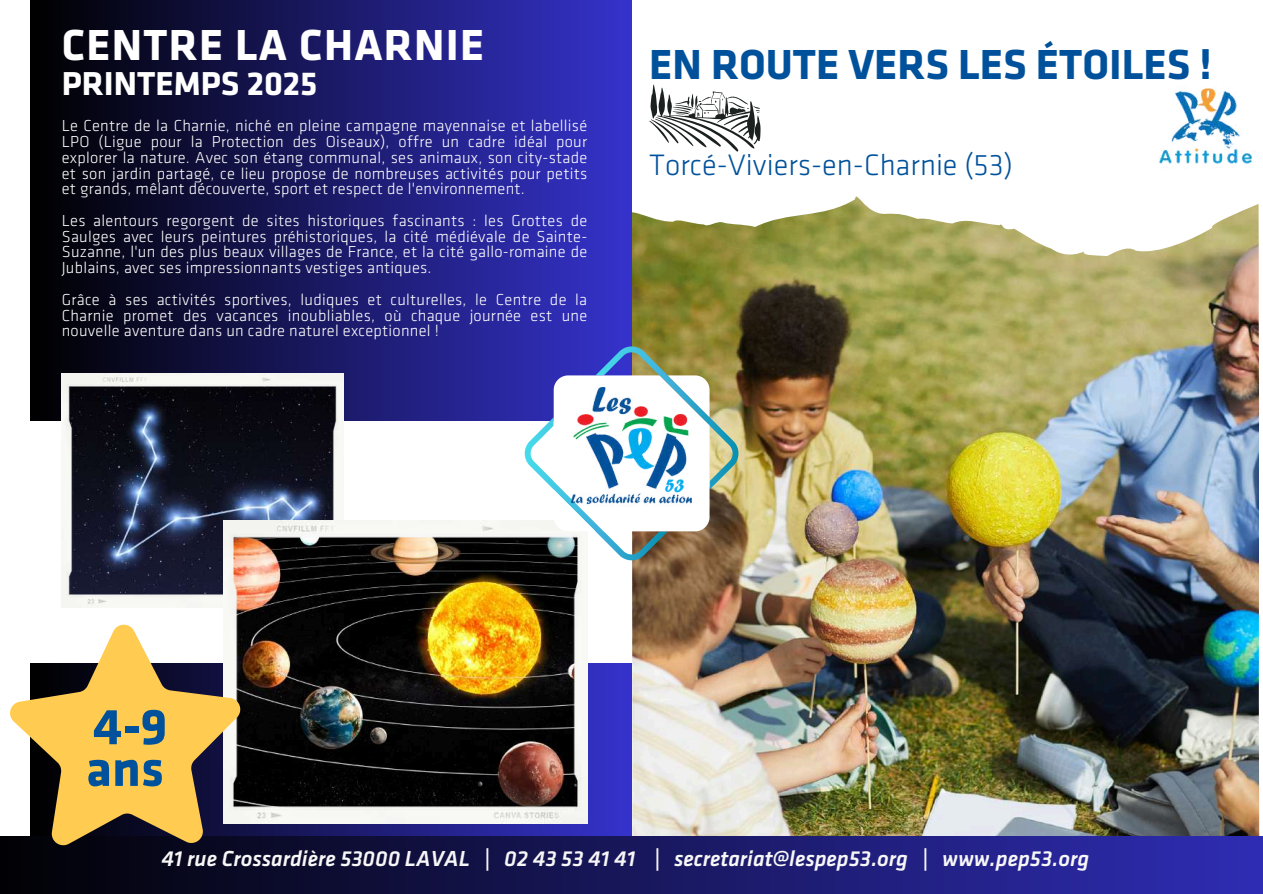
<style>
.page{position:relative;width:1263px;height:894px;background:#fff}
.page>*{position:absolute;margin:0;border:0;box-sizing:border-box;transform-origin:0 0}
.t1{font:700 52.5px/41.7px "Klavika";color:#00519b}
.t2{font:700 45px "Klavika";letter-spacing:.03em;color:#fff}
.t3{font:700 43.5px "Klavika";color:#00519b}
.t4{font:700 34.35px "Klavika";color:#fff}
.t5{font:300 30.6px "Klavika";color:#00519b}
.t6{font:italic 500 22.5px "Klavika";color:#f7f7f7}
.t7{font:300 16.5px/15.8px "Klavika";letter-spacing:.015em;color:#fff;text-align:justify}
</style>
<div class="page">
<img style="left:631px;top:196px;width:628px;height:640px">
<svg style="left:240px;top:663px;width:391px;height:173px;background:#3a38b1"></svg>
<div style="left:31px;top:0;width:600px;height:420px;background:linear-gradient(to right,#000,#3432cb)"></div>
<img style="left:62px;top:373px;width:282px;height:234px">
<img style="left:223px;top:520px;width:364px;height:302px">
<img style="left:1159px;top:88px;width:93px;height:76px">
<div style="left:0;top:836px;width:1263px;height:57px;background:linear-gradient(to right,#010104,#2e2db3)"></div>
<img style="left:525px;top:346px;width:213px;height:214px">
<img style="left:572px;top:387px;width:119px;height:119px">
<svg style="left:650px;top:84px;width:110px;height:68px"></svg>
<svg style="left:649px;top:121px;width:20px;height:22px"></svg>
<svg style="left:10px;top:624px;width:230px;height:221px;fill:#ffcc51"></svg>
<h2 class="t2" style="left:62px;top:26px;width:424px">CENTRE LA CHARNIE</h2>
<h3 class="t4" style="left:62px;top:69px;width:257px">PRINTEMPS 2025</h3>
<p class="t7" style="left:62px;top:119px;width:527px">Le Centre de la Charnie, niché en pleine campagne mayennaise et labellisé LPO (Ligue pour la Protection des Oiseaux), offre un cadre idéal pour explorer la nature. Avec son étang communal, ses animaux, son city-stade et son jardin partagé, ce lieu propose de nombreuses activités pour petits et grands, mêlant découverte, sport et respect de l'environnement.</p>
<p class="t7" style="left:62px;top:214px;width:527px">Les alentours regorgent de sites historiques fascinants : les Grottes de Saulges avec leurs peintures préhistoriques, la cité médiévale de Sainte-Suzanne, l'un des plus beaux villages de France, et la cité gallo-romaine de Jublains, avec ses impressionnants vestiges antiques.</p>
<p class="t7" style="left:62px;top:293px;width:527px">Grâce à ses activités sportives, ludiques et culturelles, le Centre de la Charnie promet des vacances inoubliables, où chaque journée est une nouvelle aventure dans un cadre naturel exceptionnel !</p>
<h3 class="t3" style="left:649px;top:46px;width:564px">EN ROUTE VERS LES ÉTOILES !</h3>
<h3 class="t5" style="left:649px;top:152px;width:365px">Torcé-Viviers-en-Charnie (53)</h3>
<h1 class="t1" style="left:86px;top:710px;width:83px">4-9 ans</h1>
<h3 class="t6" style="left:161px;top:848px;width:929px">41 rue Crossardière 53000 LAVAL | 02 43 53 41 41 | secretariat@lespep53.org | www.pep53.org</h3>
</div>
